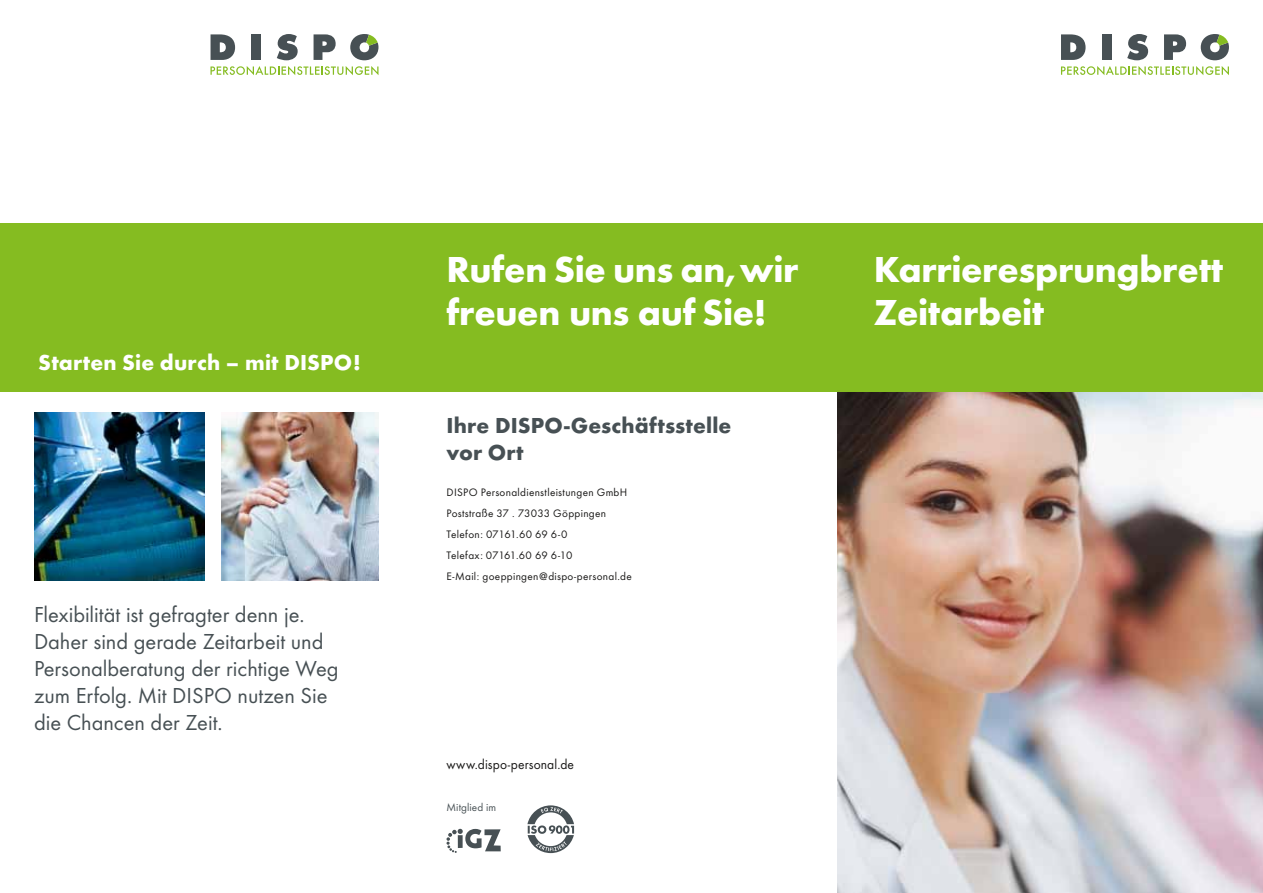
<style>
.page{position:relative;width:1263px;height:893px;background:#fff}
.page>*{position:absolute;margin:0;border:0;box-sizing:border-box;transform-origin:0 0}
.t1{font:700 37.5px/43.5px "Futura T";letter-spacing:-.01em;color:#fff}
.t2{font:22.5px/27px "Futura T";color:#475054}
.t3{font:700 22.5px/27px "Futura T";letter-spacing:.005em;color:#475054}
.t4{font:700 22.5px "Futura T";letter-spacing:.01em;color:#fff}
.t5{font:14.25px "Futura T";letter-spacing:.01em;color:#181716;scale:.95 1}
.t6{font:11.25px/21px "Futura T";letter-spacing:.025em;color:#181716}
.t7{font:11.25px "Futura T";letter-spacing:.005em;color:#475054}
</style>
<div class="page">
<img style="left:838px;top:391px;width:425px;height:502px">
<div style="left:829px;top:223px;width:434px;height:168px;background:#85bc21"></div>
<div style="left:0;top:223px;width:829px;height:168px;background:#85bc21"></div>
<svg style="left:1061px;top:34px;width:24px;height:26px"></svg>
<div style="left:1102px;top:34px;width:9px;height:26px;background:#475054"></div>
<svg style="left:1127px;top:34px;width:21px;height:26px"></svg>
<svg style="left:1164px;top:34px;width:22px;height:26px"></svg>
<svg style="left:1201px;top:34px;width:28px;height:26px"></svg>
<svg style="left:1061px;top:66px;width:168px;height:9px"></svg>
<svg style="left:527px;top:805px;width:47px;height:48px"></svg>
<svg style="left:446px;top:829px;width:55px;height:24px"></svg>
<img style="left:34px;top:412px;width:170px;height:168px">
<svg style="left:211px;top:34px;width:24px;height:26px"></svg>
<div style="left:251px;top:34px;width:10px;height:26px;background:#475054"></div>
<svg style="left:277px;top:34px;width:21px;height:26px"></svg>
<svg style="left:314px;top:34px;width:22px;height:26px"></svg>
<svg style="left:350px;top:34px;width:28px;height:26px"></svg>
<svg style="left:210px;top:66px;width:168px;height:9px"></svg>
<img style="left:221px;top:412px;width:157px;height:168px">
<h2 class="t4" style="left:38px;top:349px;width:324px">Starten Sie durch – mit DISPO!</h2>
<h2 class="t2" style="left:34px;top:601px;width:306px">Flexibilität ist gefragter denn je.<br>Daher sind gerade Zeitarbeit und<br>Personalberatung der richtige Weg zum Erfolg. Mit DISPO nutzen Sie die Chancen der Zeit.</h2>
<h1 class="t1" style="left:446px;top:247px;width:354px">Rufen Sie uns an, wir freuen uns auf Sie!</h1>
<h1 class="t1" style="left:874px;top:247px;width:351px">Karrieresprungbrett<br>Zeitarbeit</h1>
<h2 class="t3" style="left:446px;top:412px;width:286px">Ihre DISPO-Geschäftsstelle vor Ort</h2>
<p class="t6" style="left:446px;top:482px;width:187px">DISPO Personaldienstleistungen GmbH<br>Poststraße 37 . 73033 Göppingen<br>Telefon: 07161.60 69 6-0<br>Telefax: 07161.60 69 6-10<br>E-Mail: goeppingen@dispo-personal.de</p>
<p class="t5" style="left:446px;top:756px;width:136px">www.dispo-personal.de</p>
<p class="t7" style="left:446px;top:801px;width:51px">Mitglied im</p>
</div>
